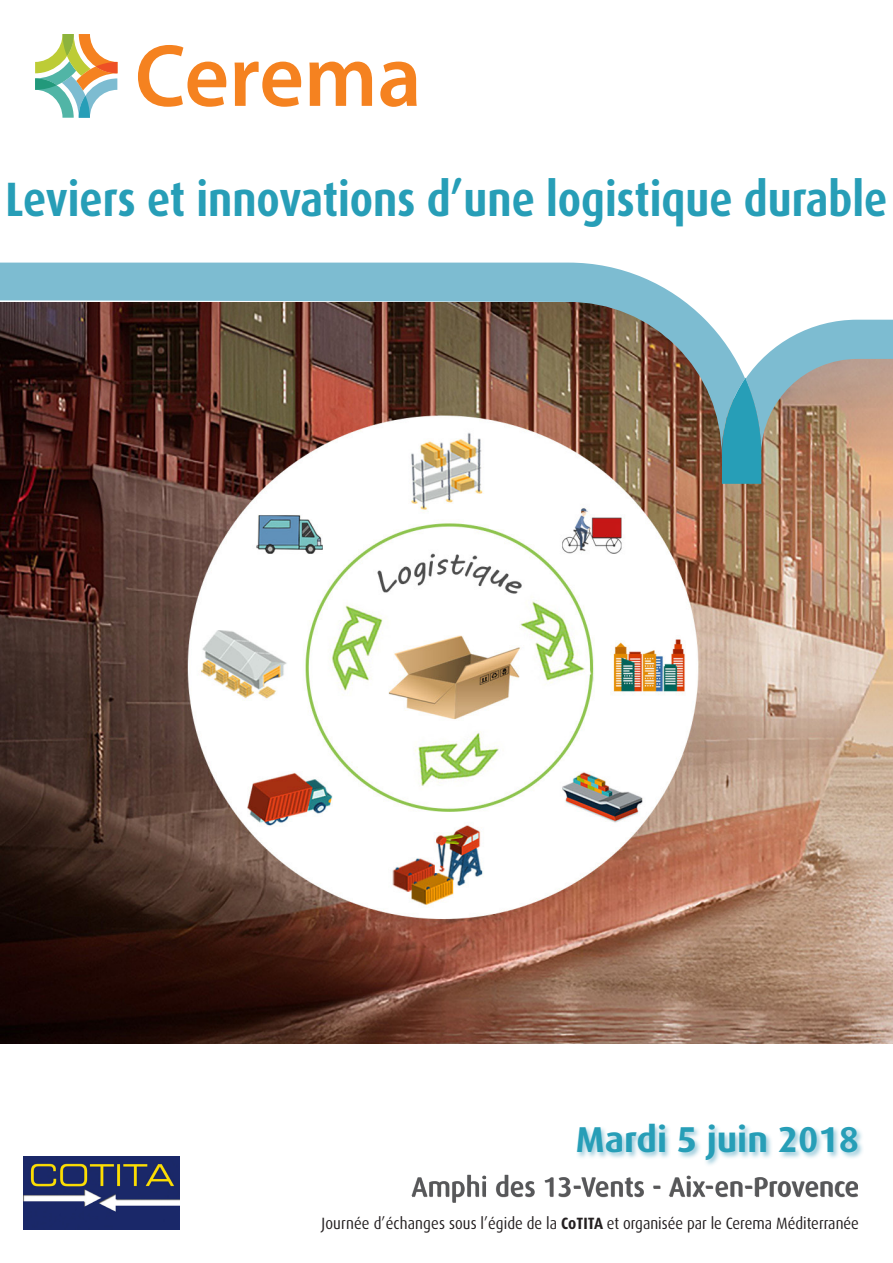
<style>
.page{position:relative;width:893px;height:1263px;background:#fff}
.page>*{position:absolute;margin:0;border:0;box-sizing:border-box;transform-origin:0 0}
.t1{font:700 48.3px "Dax OT";color:#279eb7;scale:.87 1}
.t2{font:700 36px "Dax OT";color:#279eb7}
.t3{font:500 27px "Dax OT";color:#57585a}
.t4{font:16.35px "Dax OT";color:#231f20;scale:.9 1}
.s1{font-weight:700}
</style>
<div class="page">
<img style="left:0;top:455px;width:893px;height:589px">
<svg style="left:138px;top:45px;width:88px;height:62px"></svg>
<svg style="left:235px;top:62px;width:66px;height:45px"></svg>
<svg style="left:309px;top:62px;width:63px;height:44px"></svg>
<svg style="left:380px;top:62px;width:37px;height:45px"></svg>
<svg style="left:35px;top:34px;width:82px;height:84px"></svg>
<div style="left:412px;top:1175px;width:446px;height:27px;background:#231f20;opacity:.75"></div>
<img style="left:23px;top:1157px;width:157px;height:72px">
<div style="left:576px;top:1123px;width:289px;height:44px;background:#7dbcd1;opacity:.75"></div>
<svg style="left:657px;top:319px;width:236px;height:165px;background:#a29c90"></svg>
<img style="left:0;top:263px;width:761px;height:192px">
<p class="t1" style="left:6px;top:172px;width:1015px">Leviers et innovations d’une logistique durable</p>
<p class="t2" style="left:576px;top:1119px;width:285px">Mardi 5 juin 2018</p>
<p class="t3" style="left:412px;top:1172px;width:449px">Amphi des 13-Vents - Aix-en-Provence</p>
<p class="t4" style="left:321px;top:1214px;width:599px">Journée d’échanges sous l’égide de la <span class="s1">CoTITA</span> et organisée par le Cerema Méditerranée</p>
</div>
